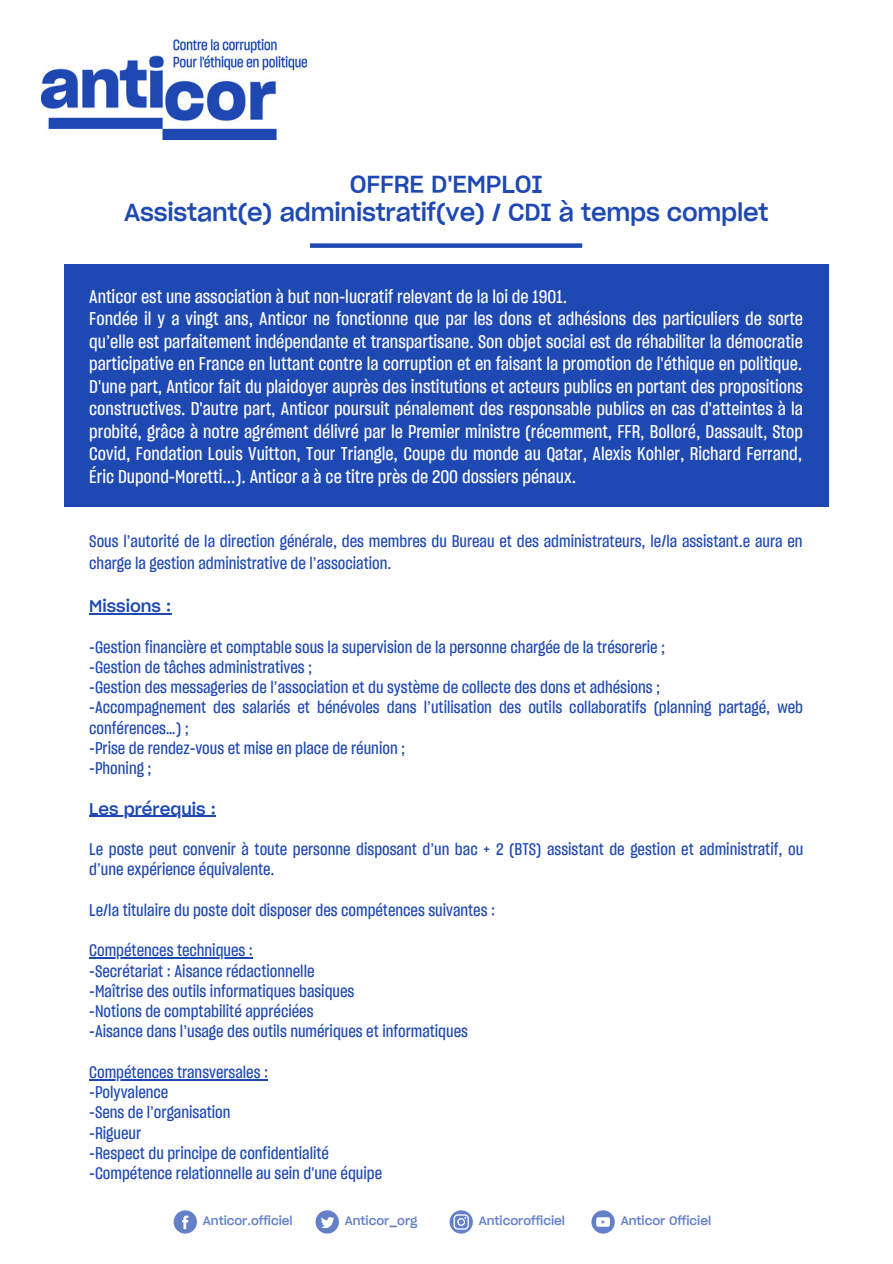
<style>
.page{position:relative;width:893px;height:1264px;background:#fff}
.page>*{position:absolute;margin:0;border:0;box-sizing:border-box;transform-origin:0 0}
.t1{font:24px/28px "Sharp Grotesk Medium 20";letter-spacing:-.005em;color:#1f49b2;text-align:center}
.t2{font:18px/22.5px "Sharp Grotesk Medium 15";color:#fff}
.t3{font:16.5px/20.2px "Sharp Grotesk Medium 15";color:#1f49b2}
.t4{font:16.5px "Sharp Grotesk Medium 20";color:#1f49b2}
.t5{font:12px "Sharp Grotesk Medium 20";color:#1f49b2}
</style>
<div class="page">
<img style="left:41px;top:39px;width:266px;height:100px">
<div style="left:64px;top:264px;width:764px;height:243px;background:#1f49b2"></div>
<hr style="left:89px;top:613px;width:82px;height:1px;background:#1f49b2">
<hr style="left:89px;top:815px;width:127px;height:2px;background:#1f49b2">
<hr style="left:89px;top:957px;width:164px;height:1px;background:#1f49b2">
<hr style="left:89px;top:1078px;width:179px;height:2px;background:#1f49b2">
<svg style="left:174px;top:1210px;width:23px;height:23px"></svg>
<svg style="left:315px;top:1210px;width:24px;height:23px"></svg>
<svg style="left:591px;top:1210px;width:23px;height:23px"></svg>
<svg style="left:449px;top:1210px;width:24px;height:23px"></svg>
<div style="left:310px;top:243px;width:272px;height:5px;background:#1f49b2"></div>
<h1 class="t1" style="left:124px;top:170px;width:646px">OFFRE D'EMPLOI<br>Assistant(e) administratif(ve) / CDI à temps complet</h1>
<p class="t2" style="left:89px;top:285px;width:715px">Anticor est une association à but non-lucratif relevant de la loi de 1901.<br>Fondée il y a vingt ans, Anticor ne fonctionne que par les dons et adhésions des particuliers de sorte qu’elle est parfaitement indépendante et transpartisane. Son objet social est de réhabiliter la démocratie participative en France en luttant contre la corruption et en faisant la promotion de l'éthique en politique.<br>D'une part, Anticor fait du plaidoyer auprès des institutions et acteurs publics en portant des propositions constructives. D'autre part, Anticor poursuit pénalement des responsable publics en cas d'atteintes à la probité, grâce à notre agrément délivré par le Premier ministre (récemment, FFR, Bolloré, Dassault, Stop Covid, Fondation Louis Vuitton, Tour Triangle, Coupe du monde au Qatar, Alexis Kohler, Richard Ferrand, Éric Dupond-Moretti...). Anticor a à ce titre près de 200 dossiers pénaux.</p>
<p class="t3" style="left:89px;top:529px;width:714px;line-height:22.5px">Sous l’autorité de la direction générale, des membres du Bureau et des administrateurs, le/la assistant.e aura en charge la gestion administrative de l’association.</p>
<p class="t4" style="left:89px;top:595px;width:83px">Missions :</p>
<p class="t3" style="left:89px;top:636px;width:715px">-Gestion financière et comptable sous la supervision de la personne chargée de la trésorerie ;<br>-Gestion de tâches administratives ;<br>-Gestion des messageries de l’association et du système de collecte des dons et adhésions ;<br>-Accompagnement des salariés et bénévoles dans l’utilisation des outils collaboratifs (planning partagé, web conférences…) ;<br>-Prise de rendez-vous et mise en place de réunion ;<br>-Phoning ;</p>
<p class="t4" style="left:89px;top:798px;width:128px">Les prérequis :</p>
<p class="t3" style="left:89px;top:839px;width:715px">Le poste peut convenir à toute personne disposant d’un bac + 2 (BTS) assistant de gestion et administratif, ou d’une expérience équivalente.</p>
<p class="t3" style="left:89px;top:899px;width:407px">Le/la titulaire du poste doit disposer des compétences suivantes :</p>
<p class="t3" style="left:89px;top:940px;width:380px">Compétences techniques :<br>-Secrétariat : Aisance rédactionnelle<br>-Maîtrise des outils informatiques basiques<br>-Notions de comptabilité appréciées<br>-Aisance dans l’usage des outils numériques et informatiques</p>
<p class="t3" style="left:89px;top:1061px;width:294px">Compétences transversales :<br>-Polyvalence<br>-Sens de l’organisation<br>-Rigueur<br>-Respect du principe de confidentialité -Compétence relationnelle au sein d'une équipe</p>
<p class="t5" style="left:203px;top:1212px;width:91px">Anticor.officiel</p>
<p class="t5" style="left:345px;top:1212px;width:74px">Anticor_org</p>
<p class="t5" style="left:478px;top:1213px;width:88px">Anticorofficiel</p>
<p class="t5" style="left:620px;top:1213px;width:92px">Anticor Officiel</p>
</div>
